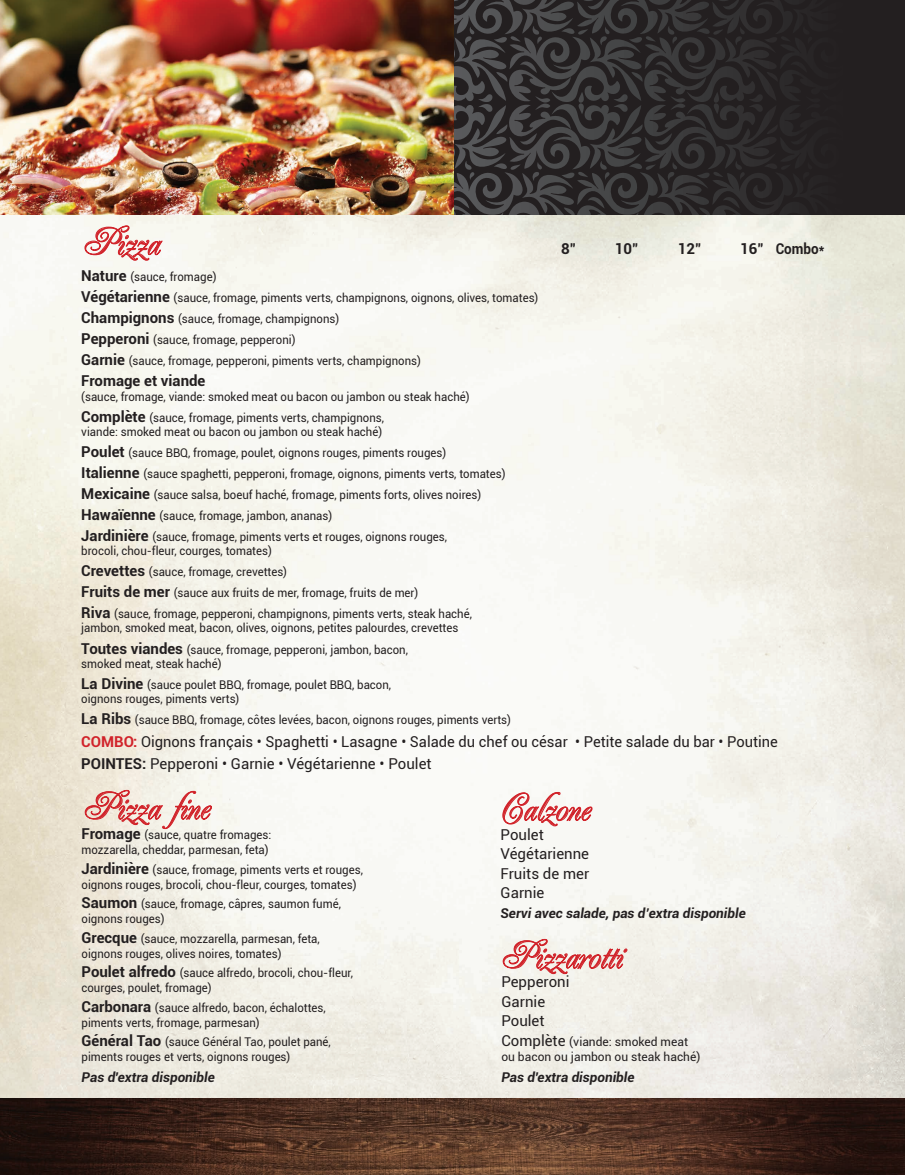
<style>
.page{position:relative;width:905px;height:1175px;background:#fff}
.page>*{position:absolute;margin:0;border:0;box-sizing:border-box;transform-origin:0 0}
.t1{font:39px "Renaissance";color:#d1232a}
.t2{font:15px/19.5px "Roboto";color:#231f20}
.t3{font:700 15px "Roboto";color:#231f20}
.t4{font:700 14.85px "Roboto";color:#231f20;scale:.91 1}
.t5{font:italic 700 13.5px "Roboto";color:#231f20}
.t6{font:12px/21px "Roboto";color:#231f20;scale:.95 1}
.t7{font:12px/15px "Roboto";color:#231f20}
.s1{font-size:15px}
.s2{font-weight:700;font-size:15px}
.s3{font-weight:700;color:#d1232a}
.s4{font-weight:700}
</style>
<div class="page">
<svg style="left:453px;top:0;width:451px;height:215px;background:#2e2c2d"></svg>
<svg style="left:712px;top:0;width:192px;height:36px;background:#252223"></svg>
<img style="left:0;top:0;width:453px;height:215px">
<img style="left:0;top:1098px;width:904px;height:76px">
<svg style="left:502px;top:938px;width:125px;height:36px;background:#ebc4c0"></svg>
<svg style="left:502px;top:791px;width:90px;height:35px"></svg>
<svg style="left:84px;top:225px;width:79px;height:36px"></svg>
<svg style="left:85px;top:789px;width:127px;height:40px;background:#ecc6bf"></svg>
<h1 class="t1" style="left:80px;top:221px;width:80px">Pizza</h1>
<p class="t3" style="left:561px;top:238px;width:16px">8"</p>
<p class="t3" style="left:614px;top:238px;width:25px">10"</p>
<p class="t3" style="left:677px;top:238px;width:25px">12"</p>
<p class="t4" style="left:740px;top:238px;width:94px"><span class="s1">16"</span> Combo*</p>
<p class="t6" style="left:81px;top:265px;width:482px"><span class="s2">Nature</span> (sauce, fromage)<br><span class="s2">Végétarienne</span> (sauce, fromage, piments verts, champignons, oignons, olives, tomates)<br><span class="s2">Champignons</span> (sauce, fromage, champignons)<br><span class="s2">Pepperoni</span> (sauce, fromage, pepperoni)<br><span class="s2">Garnie</span> (sauce, fromage, pepperoni, piments verts, champignons)</p>
<p class="t3" style="left:81px;top:370px;width:126px">Fromage et viande</p>
<p class="t6" style="left:81px;top:385px;width:410px">(sauce, fromage, viande: smoked meat ou bacon ou jambon ou steak haché)<br><span class="s2">Complète</span> (sauce, fromage, piments verts, champignons,</p>
<p class="t6" style="left:81px;top:421px;width:448px">viande: smoked meat ou bacon ou jambon ou steak haché)<br><span class="s2">Poulet</span> (sauce BBQ, fromage, poulet, oignons rouges, piments rouges)<br><span class="s2">Italienne</span> (sauce spaghetti, pepperoni, fromage, oignons, piments verts, tomates)<br><span class="s2">Mexicaine</span> (sauce salsa, boeuf haché, fromage, piments forts, olives noires)<br><span class="s2">Hawaïenne</span> (sauce, fromage, jambon, ananas)<br><span class="s2">Jardinière</span> (sauce, fromage, piments verts et rouges, oignons rouges,</p>
<p class="t6" style="left:81px;top:540px;width:412px">brocoli, chou-fleur, courges, tomates)<br><span class="s2">Crevettes</span> (sauce, fromage, crevettes)<br><span class="s2">Fruits de mer</span> (sauce aux fruits de mer, fromage, fruits de mer)<br><span class="s2">Riva</span> (sauce, fromage, pepperoni, champignons, piments verts, steak haché,</p>
<p class="t6" style="left:81px;top:617px;width:398px">jambon, smoked meat, bacon, olives, oignons, petites palourdes, crevettes<br><span class="s2">Toutes viandes</span> (sauce, fromage, pepperoni, jambon, bacon,</p>
<p class="t6" style="left:81px;top:652px;width:327px">smoked meat, steak haché)<br><span class="s2">La Divine</span> (sauce poulet BBQ, fromage, poulet BBQ, bacon,</p>
<p class="t6" style="left:81px;top:688px;width:454px">oignons rouges, piments verts)<br><span class="s2">La Ribs</span> (sauce BBQ, fromage, côtes levées, bacon, oignons rouges, piments verts)</p>
<p class="t2" style="left:81px;top:729px;width:698px;line-height:22.5px"><span class="s3">COMBO:</span> Oignons français • Spaghetti • Lasagne • Salade du chef ou césar • Petite salade du bar • Poutine<br><span class="s4">POINTES:</span> Pepperoni • Garnie • Végétarienne • Poulet</p>
<h1 class="t1" style="left:81px;top:785px;width:130px">Pizza fine</h1>
<p class="t6" style="left:82px;top:827px;width:201px;line-height:15px"><span class="s2">Fromage</span> (sauce, quatre fromages: mozzarella, cheddar, parmesan, feta)</p>
<p class="t6" style="left:82px;top:861px;width:298px;line-height:15px"><span class="s2">Jardinière</span> (sauce, fromage, piments verts et rouges, oignons rouges, brocoli, chou-fleur, courges, tomates)</p>
<p class="t6" style="left:82px;top:896px;width:274px;line-height:15px"><span class="s2">Saumon</span> (sauce, fromage, câpres, saumon fumé, oignons rouges)</p>
<p class="t6" style="left:82px;top:930px;width:252px;line-height:15px"><span class="s2">Grecque</span> (sauce, mozzarella, parmesan, feta, oignons rouges, olives noires, tomates)</p>
<p class="t6" style="left:82px;top:965px;width:287px;line-height:15px"><span class="s2">Poulet alfredo</span> (sauce alfredo, brocoli, chou-fleur, courges, poulet, fromage)</p>
<p class="t6" style="left:82px;top:999px;width:258px;line-height:15px"><span class="s2">Carbonara</span> (sauce alfredo, bacon, échalottes, piments verts, fromage, parmesan)</p>
<p class="t6" style="left:82px;top:1034px;width:264px;line-height:15px"><span class="s2">Général Tao</span> (sauce Général Tao, poulet pané, piments rouges et verts, oignons rouges)</p>
<p class="t5" style="left:82px;top:1068px;width:135px">Pas d'extra disponible</p>
<h1 class="t1" style="left:498px;top:786px;width:92px">Calzone</h1>
<p class="t2" style="left:500px;top:824px;width:90px">Poulet<br>Végétarienne<br>Fruits de mer<br>Garnie</p>
<p class="t5" style="left:500px;top:903px;width:247px">Servi avec salade, pas d’extra disponible</p>
<h1 class="t1" style="left:498px;top:934px;width:124px">Pizzarotti</h1>
<p class="t2" style="left:501px;top:971px;width:70px">Pepperoni<br>Garnie<br>Poulet</p>
<p class="t7" style="left:501px;top:1033px;width:200px"><span class="s1">Complète</span> (viande: smoked meat ou bacon ou jambon ou steak haché)</p>
<p class="t5" style="left:501px;top:1067px;width:135px">Pas d'extra disponible</p>
</div>
